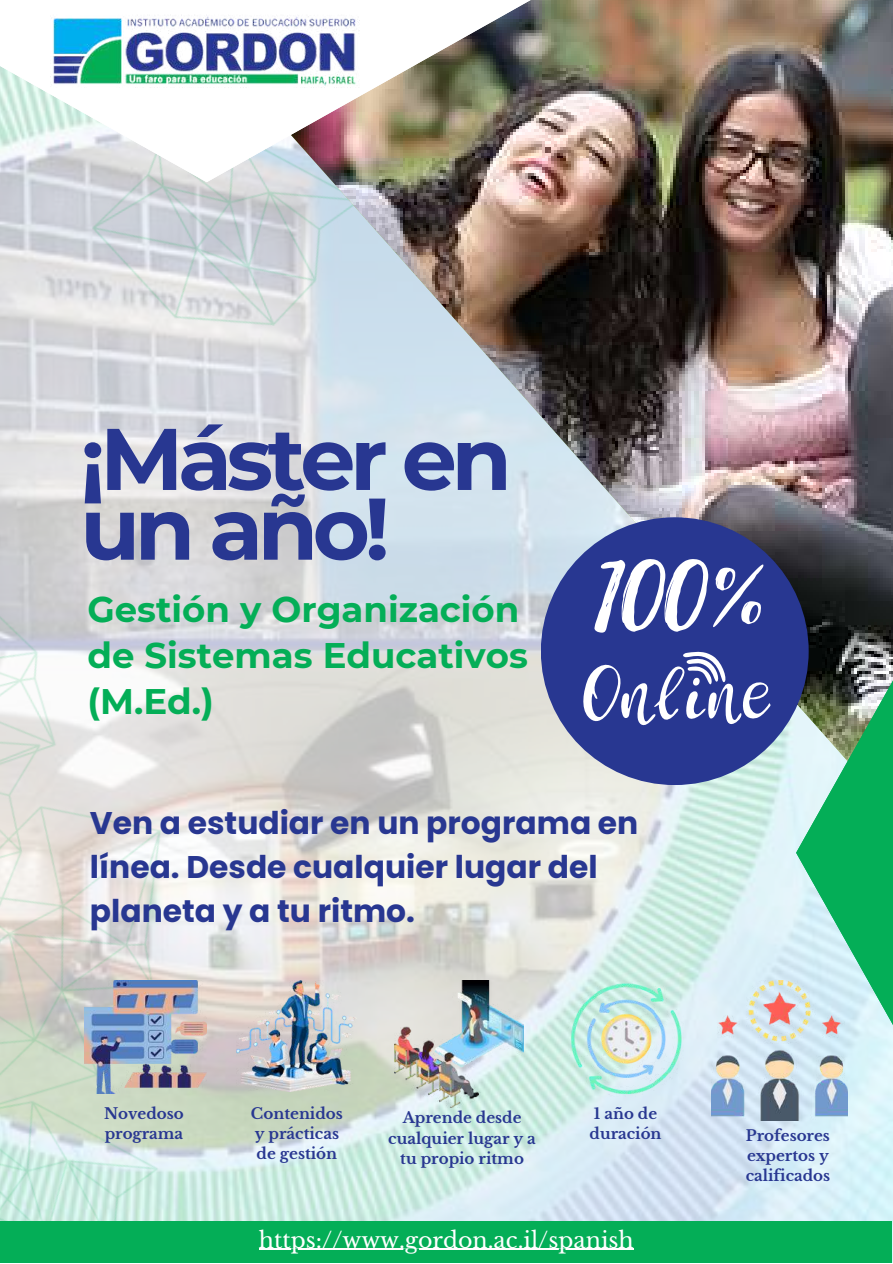
<style>
.page{position:relative;width:893px;height:1264px;background:#fff}
.page>*{position:absolute;margin:0;border:0;box-sizing:border-box;transform-origin:0 0}
.t1{font:113.4px "Playlist Script";color:#fff}
.t2{font:700 87.3px/69.8px "Montserrat";letter-spacing:-.06em;color:#283791}
.t3{font:700 35.55px/46px "Montserrat";color:#04ae57}
.t4{font:700 31.35px/43.8px "Poppins";color:#283791}
.t5{font:22.05px "Libre Baskerville";color:#fff}
.t6{font:700 15.15px/20.2px "Libre Baskerville";color:#283791;text-align:center}
.t7{font:700 15px/20.2px "Libre Baskerville";color:#283791}
</style>
<div class="page">
<img style="left:0;top:372px;width:892px;height:890px">
<img style="left:0;top:540px;width:283px;height:680px">
<img style="left:0;top:182px;width:146px;height:190px">
<img style="left:146px;top:0;width:746px;height:842px">
<img style="left:0;top:0;width:637px;height:182px">
<div style="left:541px;top:517px;width:267px;height:268px;background:#283791;border-radius:50%"></div>
<svg style="left:796px;top:583px;width:96px;height:538px"></svg>
<img style="left:51px;top:14px;width:308px;height:75px">
<svg style="left:583px;top:651px;width:188px;height:75px"></svg>
<div style="left:0;top:1220px;width:891px;height:42px;background:#04ae57"></div>
<img style="left:712px;top:980px;width:135px;height:140px">
<img style="left:568px;top:980px;width:115px;height:116px">
<img style="left:394px;top:980px;width:129px;height:126px">
<img style="left:237px;top:980px;width:119px;height:111px">
<hr style="left:259px;top:1248px;width:374px;height:1px;background:#fff">
<img style="left:84px;top:980px;width:123px;height:113px">
<h2 class="t2" style="left:80px;top:424px;width:433px">¡Máster en un año!</h2>
<p class="t3" style="left:87px;top:586px;width:442px">Gestión y Organización de Sistemas Educativos (M.Ed.)</p>
<h1 class="t1" style="left:592px;top:504px;width:176px">100%</h1>
<p class="t4" style="left:90px;top:801px;width:550px">Ven a estudiar en un programa en línea. Desde cualquier lugar del planeta y a tu ritmo.</p>
<p class="t7" style="left:104px;top:1103px;width:81px">Novedoso programa</p>
<p class="t6" style="left:251px;top:1103px;width:93px;text-align:left">Contenidos y prácticas de gestión</p>
<p class="t6" style="left:388px;top:1107px;width:149px">Aprende desde cualquier lugar y a tu propio ritmo</p>
<p class="t7" style="left:589px;top:1103px;width:73px">1 año de duración</p>
<p class="t5" style="left:259px;top:1226px;width:376px">https://www.gordon.ac.il/spanish</p>
<p class="t7" style="left:745px;top:1125px;width:86px;text-align:justify">Profesores expertos y calificados</p>
</div>
